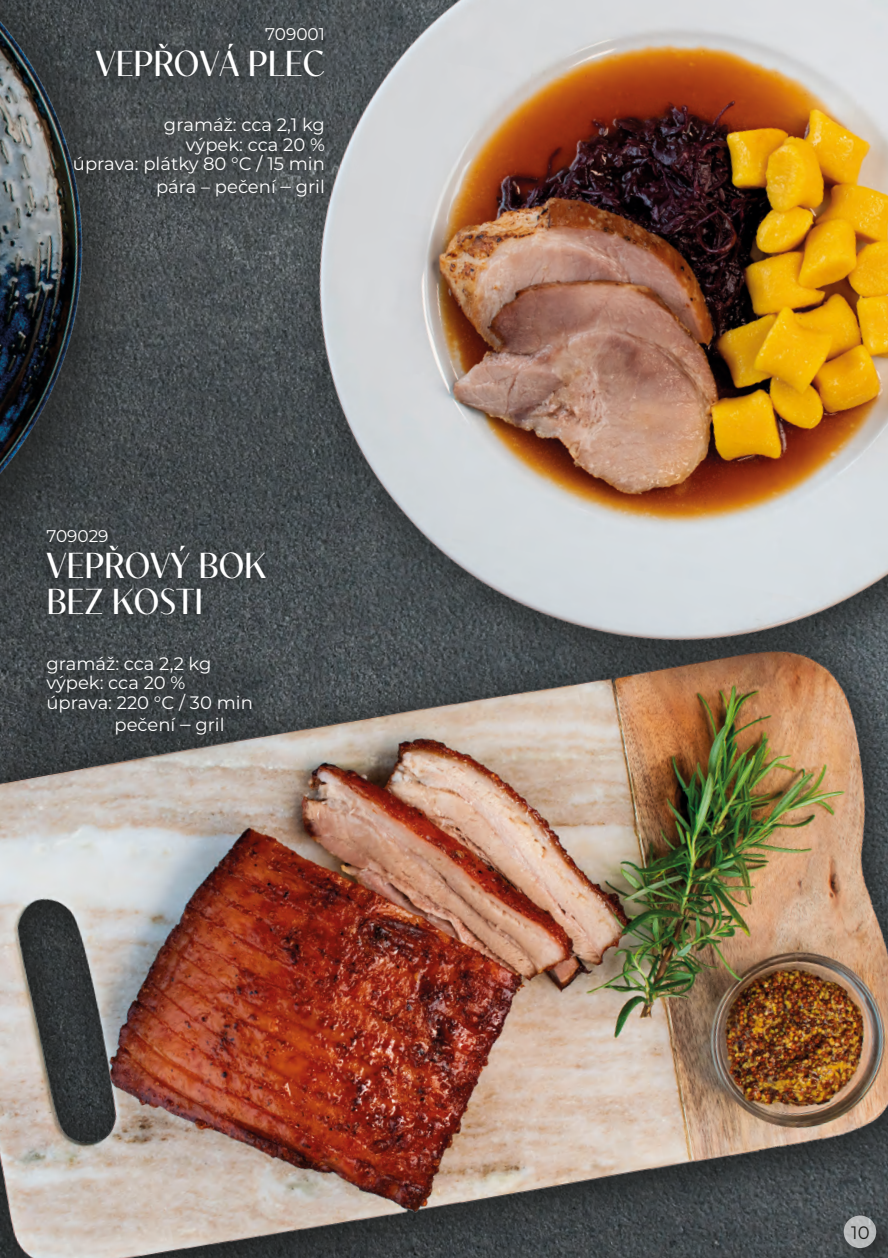
<style>
.page{position:relative;width:888px;height:1258px;background:#fff}
.page>*{position:absolute;margin:0;border:0;box-sizing:border-box;transform-origin:0 0}
.t1{font:500 36px/36px "Contralto";color:#fff}
.t2{font:18px/19.5px "Montserrat";color:#fff;text-align:right}
.t3{font:18px "Montserrat";color:#1d1d1b}
.t4{font:16.95px "Montserrat";color:#fff}
.s1{font-size:21px}
</style>
<div class="page">
<img style="left:0;top:0;width:192px;height:517px">
<img style="left:0;top:517px;width:888px;height:741px">
<img style="left:192px;top:0;width:696px;height:730px">
<div style="left:64px;top:17px;width:276px;height:196px;background:#1d1d1b;opacity:.75"></div>
<div style="left:37px;top:519px;width:244px;height:232px;background:#1d1d1b;opacity:.75"></div>
<div style="left:846px;top:1218px;width:42px;height:40px;background:#1d1d1b;opacity:.75"></div>
<div style="left:844px;top:1215px;width:32px;height:33px;background:#b9bbbc;border-radius:50%"></div>
<p class="t4" style="left:265px;top:22px;width:61px">709001</p>
<h1 class="t1" style="left:96px;top:42px;width:231px">VEPŘOVÁ PLEC</h1>
<p class="t2" style="left:73px;top:115px;width:253px">gramáž: cca 2,1 kg<br>výpek: cca 20 %<br>úprava: plátky 80 °C / 15 min</p>
<p class="t2" style="left:156px;top:176px;width:170px">pára – pečení <span class="s1">–</span> gril</p>
<p class="t4" style="left:46px;top:525px;width:64px">709029</p>
<p class="t1" style="left:46px;top:545px;width:221px">VEPŘOVÝ BOK<br>BEZ KOSTI</p>
<p class="t2" style="left:46px;top:653px;width:167px">gramáž: cca 2,2 kg</p>
<p class="t2" style="left:46px;top:672px;width:140px">výpek: cca 20 %</p>
<p class="t2" style="left:115px;top:690px;width:140px;line-height:22.5px;text-align:left;text-indent:-68px">úprava: 220 °C / 30 min pečení <span class="s1">–</span> gril</p>
<p class="t3" style="left:851px;top:1221px;width:20px">10</p>
</div>
